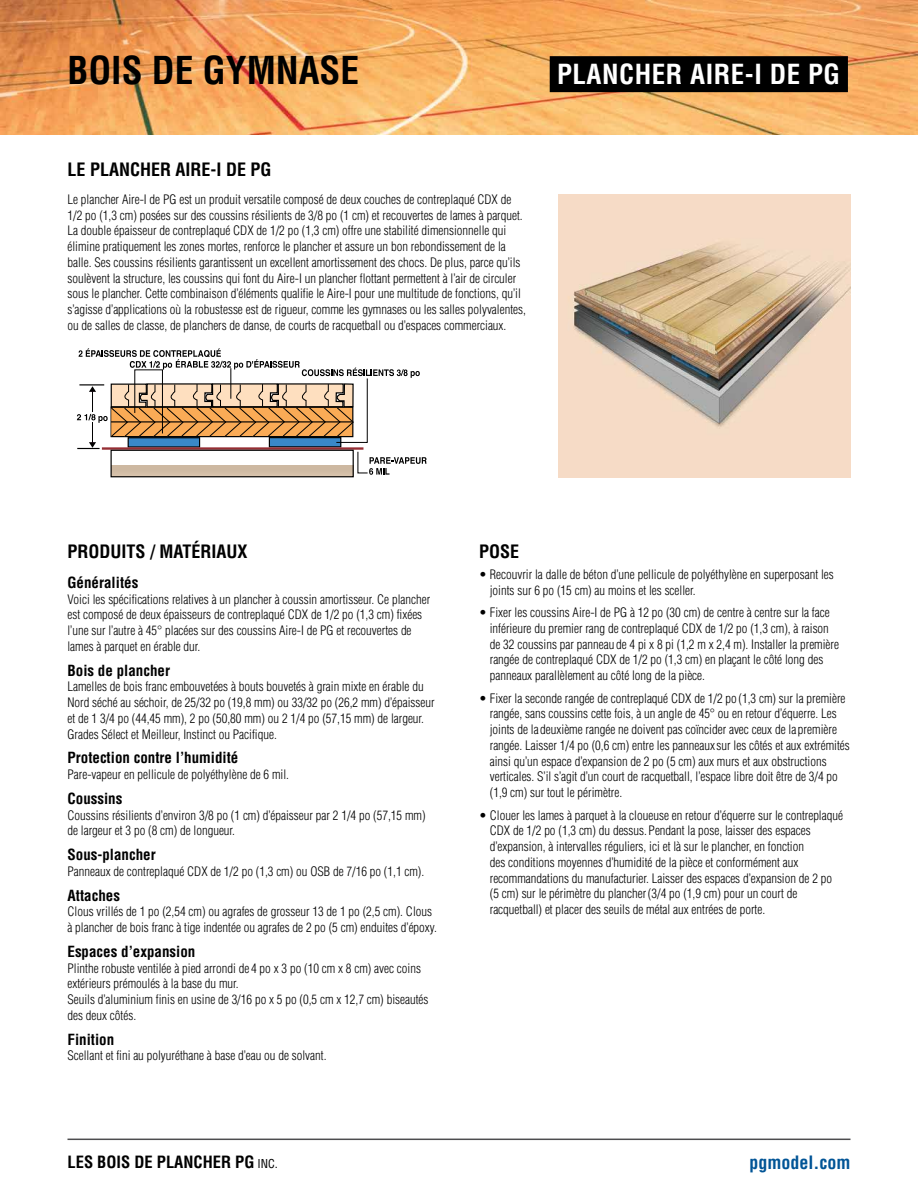
<style>
.page{position:relative;width:918px;height:1188px;background:#fff}
.page>*{position:absolute;margin:0;border:0;box-sizing:border-box;transform-origin:0 0}
.t1{font:700 condensed 37.5px "Helvetica";color:#000}
.t2{font:700 condensed 27px "Helvetica";letter-spacing:.02em;color:#fff}
.t3{font:700 condensed 18px "Helvetica";color:#000}
.t4{font:700 condensed 18px "Helvetica";color:#005496}
.t5{font:700 condensed 16.5px "Helvetica";color:#000}
.t6{font:700 condensed 15px "Helvetica";color:#000}
.t7{font:300 condensed 12.75px/15.8px "Helvetica";color:#000}
.s1{font-weight:400;font-size:12px}
</style>
<div class="page">
<hr style="left:68px;top:1139px;width:782px;height:1px;background:#4d4d4f">
<img style="left:0;top:0;width:918px;height:135px">
<div style="left:111px;top:450px;width:243px;height:27px;border:1px solid #000"></div>
<svg style="left:77px;top:348px;width:350px;height:127px"></svg>
<img style="left:558px;top:194px;width:292px;height:283px">
<div style="left:550px;top:56px;width:298px;height:36px;background:#000"></div>
<h1 class="t1" style="left:68px;top:47px;width:293px">BOIS DE GYMNASE</h1>
<h3 class="t3" style="left:68px;top:158px;width:206px">LE PLANCHER AIRE-I DE PG</h3>
<p class="t7" style="left:68px;top:191px;width:460px">Le plancher Aire-I de PG est un produit versatile composé de deux couches de contreplaqué CDX de 1/2 po (1,3 cm) posées sur des coussins résilients de 3/8 po (1 cm) et recouvertes de lames à parquet.<br>La double épaisseur de contreplaqué CDX de 1/2 po (1,3 cm) offre une stabilité dimensionnelle qui élimine pratiquement les zones mortes, renforce le plancher et assure un bon rebondissement de la balle. Ses coussins résilients garantissent un excellent amortissement des chocs. De plus, parce qu’ils soulèvent la structure, les coussins qui font du Aire-I un plancher flottant permettent à l’air de circuler sous le plancher. Cette combinaison d’éléments qualifie le Aire-I pour une multitude de fonctions, qu’il s’agisse d’applications où la robustesse est de rigueur, comme les gymnases ou les salles polyvalentes, ou de salles de classe, de planchers de danse, de courts de racquetball ou d’espaces commerciaux.</p>
<h2 class="t2" style="left:557px;top:57px;width:285px">PLANCHER AIRE-I DE PG</h2>
<h3 class="t3" style="left:68px;top:540px;width:182px">PRODUITS / MATÉRIAUX</h3>
<p class="t6" style="left:68px;top:573px;width:72px">Généralités</p>
<p class="t7" style="left:68px;top:591px;width:364px">Voici les spécifications relatives à un plancher à coussin amortisseur. Ce plancher est composé de deux épaisseurs de contreplaqué CDX de 1/2 po (1,3 cm) fixées l’une sur l’autre à 45° placées sur des coussins Aire-I de PG et recouvertes de lames à parquet en érable dur.</p>
<p class="t6" style="left:68px;top:661px;width:104px">Bois de plancher</p>
<p class="t7" style="left:68px;top:679px;width:369px">Lamelles de bois franc embouvetées à bouts bouvetés à grain mixte en érable du Nord séché au séchoir, de 25/32 po (19,8 mm) ou 33/32 po (26,2 mm) d’épaisseur et de 1 3/4 po (44,45 mm), 2 po (50,80 mm) ou 2 1/4 po (57,15 mm) de largeur.<br>Grades Sélect et Meilleur, Instinct ou Pacifique.</p>
<p class="t6" style="left:68px;top:749px;width:172px">Protection contre l’humidité</p>
<p class="t7" style="left:68px;top:767px;width:223px">Pare-vapeur en pellicule de polyéthylène de 6 mil.</p>
<p class="t6" style="left:68px;top:789px;width:56px">Coussins</p>
<p class="t7" style="left:68px;top:807px;width:360px">Coussins résilients d’environ 3/8 po (1 cm) d’épaisseur par 2 1/4 po (57,15 mm) de largeur et 3 po (8 cm) de longueur.</p>
<p class="t6" style="left:68px;top:845px;width:90px">Sous-plancher</p>
<p class="t7" style="left:68px;top:863px;width:358px">Panneaux de contreplaqué CDX de 1/2 po (1,3 cm) ou OSB de 7/16 po (1,1 cm).</p>
<p class="t6" style="left:68px;top:886px;width:54px">Attaches</p>
<p class="t7" style="left:68px;top:904px;width:371px">Clous vrillés de 1 po (2,54 cm) ou agrafes de grosseur 13 de 1 po (2,5 cm). Clous à plancher de bois franc à tige indentée ou agrafes de 2 po (5 cm) enduites d’époxy.</p>
<p class="t6" style="left:68px;top:942px;width:129px">Espaces d’expansion</p>
<p class="t7" style="left:67px;top:960px;width:362px">Plinthe robuste ventilée à pied arrondi de 4 po x 3 po (10 cm x 8 cm) avec coins extérieurs prémoulés à la base du mur.<br>Seuils d’aluminium finis en usine de 3/16 po x 5 po (0,5 cm x 12,7 cm) biseautés des deux côtés.</p>
<p class="t6" style="left:68px;top:1030px;width:48px">Finition</p>
<p class="t7" style="left:68px;top:1048px;width:261px">Scellant et fini au polyuréthane à base d’eau ou de solvant.</p>
<h3 class="t3" style="left:479px;top:540px;width:42px">POSE</h3>
<p class="t7" style="left:490px;top:566px;width:346px;text-indent:-11px">• Recouvrir la dalle de béton d’une pellicule de polyéthylène en superposant les joints sur 6 po (15 cm) au moins et les sceller.</p>
<p class="t7" style="left:490px;top:605px;width:351px;text-indent:-11px">• Fixer les coussins Aire-I de PG à 12 po (30 cm) de centre à centre sur la face inférieure du premier rang de contreplaqué CDX de 1/2 po (1,3 cm), à raison de 32 coussins par panneau de 4 pi x 8 pi (1,2 m x 2,4 m). Installer la première rangée de contreplaqué CDX de 1/2 po (1,3 cm) en plaçant le côté long des panneaux parallèlement au côté long de la pièce.</p>
<p class="t7" style="left:490px;top:690px;width:361px;text-indent:-11px">• Fixer la seconde rangée de contreplaqué CDX de 1/2 po (1,3 cm) sur la première rangée, sans coussins cette fois, à un angle de 45° ou en retour d’équerre. Les joints de la deuxième rangée ne doivent pas coïncider avec ceux de la première rangée. Laisser 1/4 po (0,6 cm) entre les panneauxsur les côtés et aux extrémités ainsi qu’un espace d’expansion de 2 po (5 cm) aux murs et aux obstructions verticales. S’il s’agit d’un court de racquetball, l’espace libre doit être de 3/4 po (1,9 cm) sur tout le périmètre.</p>
<p class="t7" style="left:490px;top:807px;width:355px;text-indent:-11px">• Clouer les lames à parquet à la cloueuse en retour d’équerre sur le contreplaqué CDX de 1/2 po (1,3 cm) du dessus. Pendant la pose, laisser des espaces d’expansion, à intervalles réguliers, ici et là sur le plancher, en fonction<br>des conditions moyennes d’humidité de la pièce et conformément aux recommandations du manufacturier. Laisser des espaces d’expansion de 2 po (5 cm) sur le périmètre du plancher(3/4 po (1,9 cm) pour un court de racquetball) et placer des seuils de métal aux entrées de porte.</p>
<p class="t5" style="left:68px;top:1151px;width:212px">LES BOIS DE PLANCHER PG <span class="s1">INC.</span></p>
<h3 class="t4" style="left:750px;top:1151px;width:102px">pgmodel.com</h3>
</div>
